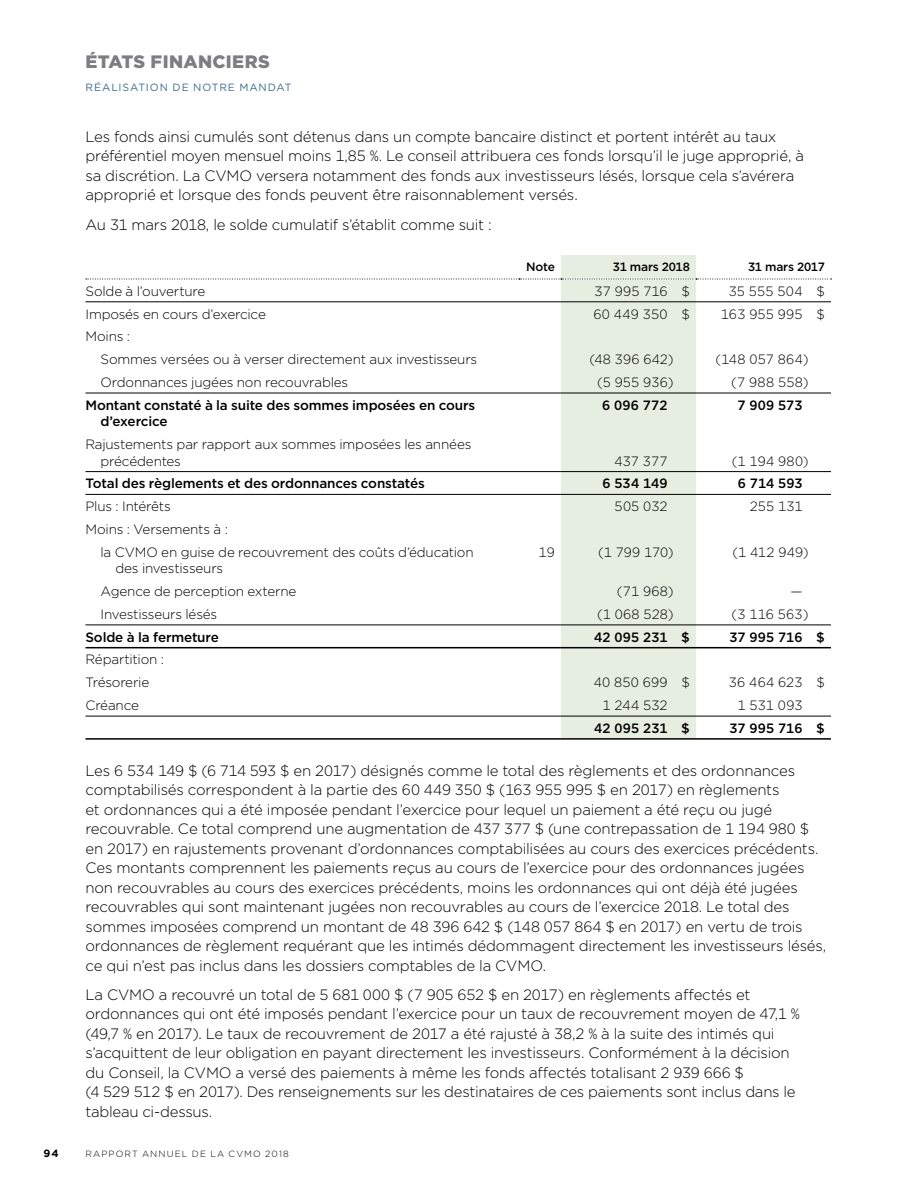
<style>
.page{position:relative;width:918px;height:1188px;background:#fff}
.page>*{position:absolute;margin:0;border:0;box-sizing:border-box;transform-origin:0 0}
.t1{font:900 18px "Gotham";letter-spacing:.015em;color:#7e7d81}
.Body_first{font:300 15px/19.5px "Gotham";letter-spacing:-.015em;color:#000}
.Body_last{font:300 15px/19.5px "Gotham";letter-spacing:-.015em;color:#000}
.fin_chart_txt{font:300 13.5px/16.5px "Gotham";letter-spacing:-.015em;color:#000}
.fin_chart_L{font:300 13.5px "Gotham";letter-spacing:.015em;color:#000}
.fin_chart_txt-2{font:500 13.5px/16.5px "Gotham";letter-spacing:-.015em;color:#000}
.fin_chart_L-2{font:500 13.5px "Gotham";letter-spacing:.01em;color:#000}
.Table_Header{font:500 12px "Gotham";letter-spacing:-.01em;color:#000}
.t2{font:10.5px "Gotham";letter-spacing:.085em;color:#3b6e8f}
.t3{font:700 10.5px "Gotham";color:#000}
.t4{font:300 9px "Gotham";letter-spacing:.125em;color:#000}
</style>
<div class="page">
<div style="left:561px;top:255px;width:135px;height:483px;background:#e6eee1"></div>
<hr style="left:86px;top:716px;width:433px;height:1px;background:#000">
<hr style="left:519px;top:716px;width:42px;height:1px;background:#000">
<hr style="left:561px;top:716px;width:135px;height:1px;background:#000">
<hr style="left:696px;top:716px;width:135px;height:1px;background:#000">
<svg style="left:86px;top:279px;width:746px;height:1px"></svg>
<hr style="left:86px;top:302px;width:433px;height:1px;background:#000">
<hr style="left:519px;top:302px;width:42px;height:1px;background:#000">
<hr style="left:561px;top:302px;width:135px;height:1px;background:#000">
<hr style="left:696px;top:302px;width:135px;height:1px;background:#000">
<hr style="left:86px;top:393px;width:433px;height:1px;background:#000">
<hr style="left:519px;top:393px;width:42px;height:1px;background:#000">
<hr style="left:561px;top:393px;width:135px;height:1px;background:#000">
<hr style="left:696px;top:393px;width:135px;height:1px;background:#000">
<hr style="left:86px;top:647px;width:433px;height:1px;background:#000">
<hr style="left:519px;top:647px;width:42px;height:1px;background:#000">
<hr style="left:561px;top:647px;width:135px;height:1px;background:#000">
<hr style="left:696px;top:647px;width:135px;height:1px;background:#000">
<hr style="left:86px;top:625px;width:433px;height:1px;background:#000">
<hr style="left:519px;top:625px;width:42px;height:1px;background:#000">
<hr style="left:561px;top:625px;width:135px;height:1px;background:#000">
<hr style="left:696px;top:625px;width:135px;height:1px;background:#000">
<hr style="left:86px;top:738px;width:433px;height:2px;background:#000">
<hr style="left:519px;top:738px;width:42px;height:2px;background:#000">
<hr style="left:561px;top:738px;width:135px;height:2px;background:#000">
<hr style="left:696px;top:738px;width:135px;height:2px;background:#000">
<hr style="left:86px;top:471px;width:433px;height:1px;background:#000">
<hr style="left:519px;top:471px;width:42px;height:1px;background:#000">
<hr style="left:561px;top:471px;width:135px;height:1px;background:#000">
<hr style="left:696px;top:471px;width:135px;height:1px;background:#000">
<hr style="left:86px;top:494px;width:433px;height:1px;background:#000">
<hr style="left:519px;top:494px;width:42px;height:1px;background:#000">
<hr style="left:561px;top:494px;width:135px;height:1px;background:#000">
<hr style="left:696px;top:494px;width:135px;height:1px;background:#000">
<p class="t1" style="left:86px;top:50px;width:186px">ÉTATS FINANCIERS</p>
<p class="t2" style="left:86px;top:80px;width:208px">RÉALISATION DE NOTRE MANDAT</p>
<p class="Body_first" style="left:86px;top:126px;width:720px">Les fonds ainsi cumulés sont détenus dans un compte bancaire distinct et portent intérêt au taux préférentiel moyen mensuel moins 1,85 %. Le conseil attribuera ces fonds lorsqu’il le juge approprié, à sa discrétion. La CVMO versera notamment des fonds aux investisseurs lésés, lorsque cela s’avérera approprié et lorsque des fonds peuvent être raisonnablement versés.</p>
<p class="Body_last" style="left:86px;top:214px;width:408px">Au 31 mars 2018, le solde cumulatif s’établit comme suit :</p>
<p class="Table_Header" style="left:526px;top:259px;width:30px">Note</p>
<p class="Table_Header" style="left:613px;top:259px;width:79px">31 mars 2018</p>
<p class="Table_Header" style="left:748px;top:259px;width:78px">31 mars 2017</p>
<p class="fin_chart_txt" style="left:86px;top:282px;width:121px">Solde à l’ouverture</p>
<p class="fin_chart_L" style="left:595px;top:282px;width:97px">37 995 716 $</p>
<p class="fin_chart_L" style="left:729px;top:282px;width:98px">35 555 504 $</p>
<p class="fin_chart_txt" style="left:85px;top:305px;width:182px">Imposés en cours d’exercice</p>
<p class="fin_chart_L" style="left:594px;top:305px;width:98px">60 449 350 $</p>
<p class="fin_chart_L" style="left:721px;top:305px;width:106px">163 955 995 $</p>
<p class="fin_chart_txt" style="left:85px;top:328px;width:46px">Moins :</p>
<p class="fin_chart_txt" style="left:100px;top:351px;width:378px">Sommes versées ou à verser directement aux investisseurs</p>
<p class="fin_chart_L" style="left:590px;top:351px;width:85px">(48 396 642)</p>
<p class="fin_chart_L" style="left:715px;top:351px;width:95px">(148 057 864)</p>
<p class="fin_chart_txt" style="left:100px;top:374px;width:249px">Ordonnances jugées non recouvrables</p>
<p class="fin_chart_L" style="left:597px;top:374px;width:78px">(5 955 936)</p>
<p class="fin_chart_L" style="left:731px;top:374px;width:79px">(7 988 558)</p>
<p class="fin_chart_txt-2" style="left:100px;top:397px;width:376px;text-indent:-15px">Montant constaté à la suite des sommes imposées en cours d’exercice</p>
<p class="fin_chart_L-2" style="left:602px;top:396px;width:67px">6 096 772</p>
<p class="fin_chart_L-2" style="left:737px;top:396px;width:67px">7 909 573</p>
<p class="fin_chart_txt" style="left:101px;top:436px;width:373px;text-indent:-15px">Rajustements par rapport aux sommes imposées les années précédentes</p>
<p class="fin_chart_L" style="left:615px;top:452px;width:55px">437 377</p>
<p class="fin_chart_L" style="left:732px;top:452px;width:78px">(1 194 980)</p>
<p class="fin_chart_txt-2" style="left:85px;top:475px;width:341px">Total des règlements et des ordonnances constatés</p>
<p class="fin_chart_L-2" style="left:602px;top:475px;width:67px">6 534 149</p>
<p class="fin_chart_L-2" style="left:738px;top:475px;width:66px">6 714 593</p>
<p class="fin_chart_txt" style="left:85px;top:498px;width:87px">Plus : Intérêts</p>
<p class="fin_chart_L" style="left:615px;top:498px;width:54px">505 032</p>
<p class="fin_chart_L" style="left:750px;top:498px;width:54px">255 131</p>
<p class="fin_chart_txt" style="left:85px;top:521px;width:144px">Moins : Versements à :</p>
<p class="fin_chart_txt" style="left:115px;top:543px;width:360px;text-indent:-15px">la CVMO en guise de recouvrement des coûts d’éducation des investisseurs</p>
<p class="fin_chart_L" style="left:539px;top:543px;width:18px">19</p>
<p class="fin_chart_L" style="left:598px;top:543px;width:77px">(1 799 170)</p>
<p class="fin_chart_L" style="left:733px;top:543px;width:77px">(1 412 949)</p>
<p class="fin_chart_txt" style="left:100px;top:583px;width:197px">Agence de perception externe</p>
<p class="fin_chart_L" style="left:617px;top:583px;width:58px">(71 968)</p>
<p class="fin_chart_L" style="left:790px;top:583px;width:14px">—</p>
<p class="fin_chart_txt" style="left:100px;top:606px;width:118px">Investisseurs lésés</p>
<p class="fin_chart_L" style="left:597px;top:606px;width:78px">(1 068 528)</p>
<p class="fin_chart_L" style="left:731px;top:606px;width:79px">(3 116 563)</p>
<p class="fin_chart_txt-2" style="left:85px;top:629px;width:135px">Solde à la fermeture</p>
<p class="fin_chart_L-2" style="left:594px;top:628px;width:97px">42 095 231 $</p>
<p class="fin_chart_L-2" style="left:729px;top:628px;width:97px">37 995 716 $</p>
<p class="fin_chart_txt" style="left:85px;top:651px;width:80px">Répartition :</p>
<p class="fin_chart_txt" style="left:85px;top:674px;width:65px">Trésorerie</p>
<p class="fin_chart_L" style="left:594px;top:674px;width:98px">40 850 699 $</p>
<p class="fin_chart_L" style="left:729px;top:674px;width:98px">36 464 623 $</p>
<p class="fin_chart_txt" style="left:85px;top:697px;width:55px">Créance</p>
<p class="fin_chart_L" style="left:603px;top:697px;width:66px">1 244 532</p>
<p class="fin_chart_L" style="left:738px;top:697px;width:66px">1 531 093</p>
<p class="fin_chart_L-2" style="left:594px;top:719px;width:97px">42 095 231 $</p>
<p class="fin_chart_L-2" style="left:729px;top:719px;width:97px">37 995 716 $</p>
<p class="Body_first" style="left:86px;top:760px;width:742px">Les 6 534 149 $ (6 714 593 $ en 2017) désignés comme le total des règlements et des ordonnances comptabilisés correspondent à la partie des 60 449 350 $ (163 955 995 $ en 2017) en règlements<br>et ordonnances qui a été imposée pendant l’exercice pour lequel un paiement a été reçu ou jugé recouvrable. Ce total comprend une augmentation de 437 377 $ (une contrepassation de 1 194 980 $ en 2017) en rajustements provenant d’ordonnances comptabilisées au cours des exercices précédents.<br>Ces montants comprennent les paiements reçus au cours de l’exercice pour des ordonnances jugées non recouvrables au cours des exercices précédents, moins les ordonnances qui ont déjà été jugées recouvrables qui sont maintenant jugées non recouvrables au cours de l’exercice 2018. Le total des sommes imposées comprend un montant de 48 396 642 $ (148 057 864 $ en 2017) en vertu de trois ordonnances de règlement requérant que les intimés dédommagent directement les investisseurs lésés, ce qui n’est pas inclus dans les dossiers comptables de la CVMO.</p>
<p class="Body_last" style="left:86px;top:984px;width:716px">La CVMO a recouvré un total de 5 681 000 $ (7 905 652 $ en 2017) en règlements affectés et ordonnances qui ont été imposés pendant l’exercice pour un taux de recouvrement moyen de 47,1 % (49,7 % en 2017). Le taux de recouvrement de 2017 a été rajusté à 38,2 % à la suite des intimés qui s’acquittent de leur obligation en payant directement les investisseurs. Conformément à la décision du Conseil, la CVMO a versé des paiements à même les fonds affectés totalisant 2 939 666 $<br>(4 529 512 $ en 2017). Des renseignements sur les destinataires de ces paiements sont inclus dans le tableau ci-dessus.</p>
<p class="t3" style="left:43px;top:1146px;width:17px">94</p>
<p class="t4" style="left:86px;top:1148px;width:205px">RAPPORT ANNUEL DE LA CVMO 2018</p>
</div>
